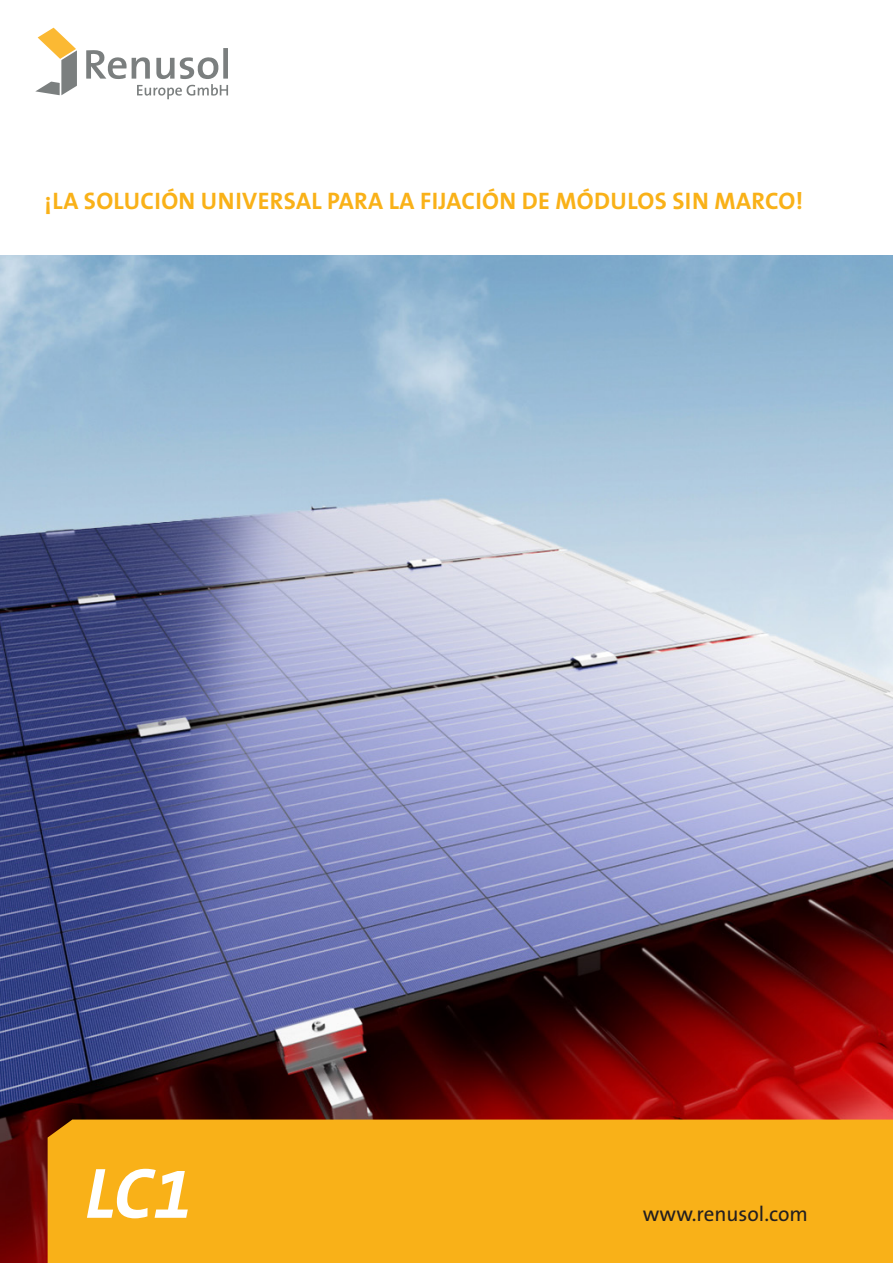
<style>
.page{position:relative;width:893px;height:1263px;background:#fff}
.page>*{position:absolute;margin:0;border:0;box-sizing:border-box;transform-origin:0 0}
.t1{font:italic 700 72px "The Sans B W7";color:#fff}
.t2{font:700 24px "The Sans B W7";letter-spacing:.015em;color:#f9b118}
.www{font:21px "The Sans B W5 Plain";color:#231f20}
</style>
<div class="page">
<svg style="left:35px;top:28px;width:42px;height:67px"></svg>
<svg style="left:86px;top:48px;width:142px;height:51px"></svg>
<img style="left:0;top:255px;width:893px;height:1008px">
<div style="left:48px;top:1119px;width:845px;height:144px;background:#f9b118"></div>
<p class="t2" style="left:45px;top:185px;width:760px">¡LA SOLUCIÓN UNIVERSAL PARA LA FIJACIÓN DE MÓDULOS SIN MARCO!</p>
<p class="t1" style="left:85px;top:1148px;width:109px">LC1</p>
<p class="www" style="left:643px;top:1200px;width:167px">www.renusol.com</p>
</div>
